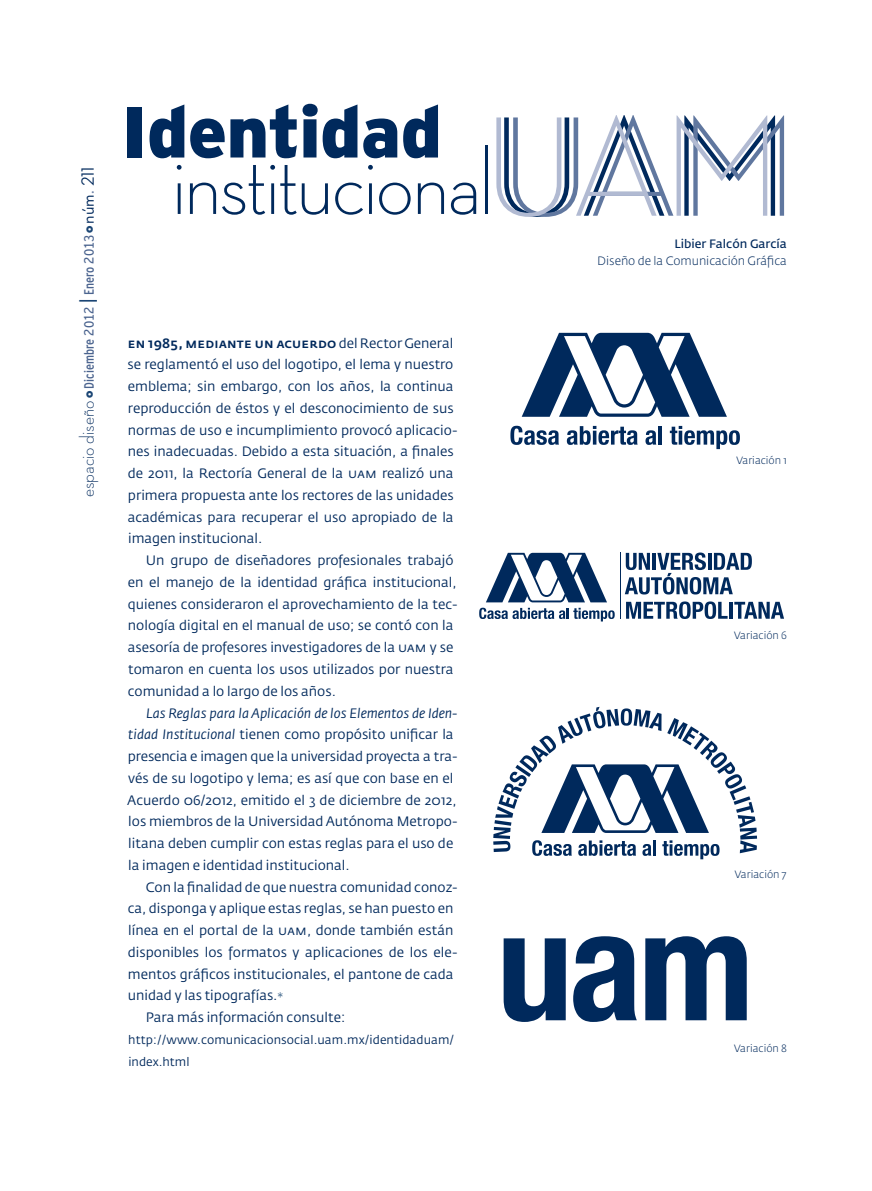
<style>
.page{position:relative;width:872px;height:1191px;background:#fff}
.page>*{position:absolute;margin:0;border:0;box-sizing:border-box;transform-origin:0 0}
.t1{font:13.5px "Fedra Sans Std";color:#00295c}
.t2{font:italic 13.5px "Fedra Sans Std";color:#00295c}
.t3{font:13.5px "Interstate Cond Mono";color:#4b648f}
.t4{font:500 13.5px "Fedra Sans Std";letter-spacing:.025em;color:#00295c}
.t5{font:12px/21.8px "Fedra Sans Std";letter-spacing:.005em;color:#00295c}
.t6{font:300 12px/16.5px "Fedra Sans Std";color:#00295c;text-align:right}
.t7{font:300 10.5px "Fedra Sans Std";color:#00295c}
.s1{font-family:"Neutra Disp";font-weight:300;font-size:21px;color:#00295c}
.s2{font-family:"Neutra Disp Titling";font-size:15px;color:#1a4574}
.s3{font-size:18px;color:#1a4574}
.s4{font-family:"Neutra Text TF";font-size:16.5px;color:#00295c}
.s5{font-family:"Neutra Text TF";font-size:18px;color:#6d81a7}
.s6{font-family:"Neutra Disp Medium Alt";font-size:18px;color:#00295c}
.s7{font-weight:400}
.s8{font-style:italic}
.s9{font-family:"Interstate Extra Light Comp";font-size:19.5px;color:#0d3e6d}
</style>
<div class="page">
<svg style="left:503px;top:938px;width:63px;height:84px"></svg>
<svg style="left:573px;top:936px;width:64px;height:86px"></svg>
<svg style="left:645px;top:936px;width:101px;height:84px"></svg>
<svg style="left:493px;top:707px;width:264px;height:152px"></svg>
<svg style="left:479px;top:553px;width:135px;height:68px"></svg>
<svg style="left:625px;top:552px;width:127px;height:42px"></svg>
<svg style="left:626px;top:601px;width:101px;height:18px"></svg>
<hr style="left:729px;top:602px;width:3px;height:17px;background:#00295c">
<svg style="left:734px;top:602px;width:50px;height:17px"></svg>
<hr style="left:620px;top:553px;width:1px;height:66px;background:#00295c">
<svg style="left:521px;top:333px;width:206px;height:84px"></svg>
<svg style="left:510px;top:426px;width:49px;height:19px"></svg>
<svg style="left:567px;top:426px;width:70px;height:19px"></svg>
<svg style="left:645px;top:430px;width:11px;height:15px"></svg>
<hr style="left:658px;top:426px;width:4px;height:18px;background:#00295c">
<svg style="left:670px;top:426px;width:70px;height:23px"></svg>
<svg style="left:177px;top:165px;width:4px;height:49px"></svg>
<svg style="left:190px;top:183px;width:26px;height:31px"></svg>
<svg style="left:222px;top:165px;width:106px;height:50px"></svg>
<svg style="left:335px;top:165px;width:38px;height:50px"></svg>
<svg style="left:379px;top:183px;width:31px;height:32px"></svg>
<svg style="left:418px;top:183px;width:26px;height:31px"></svg>
<svg style="left:451px;top:183px;width:25px;height:32px"></svg>
<hr style="left:485px;top:146px;width:3px;height:68px;background:#00295c">
<div style="left:128px;top:107px;width:14px;height:50px;background:#00295c"></div>
<svg style="left:149px;top:104px;width:35px;height:54px"></svg>
<svg style="left:190px;top:104px;width:167px;height:54px"></svg>
<svg style="left:363px;top:118px;width:34px;height:40px"></svg>
<svg style="left:403px;top:104px;width:35px;height:54px"></svg>
<svg style="left:496px;top:115px;width:288px;height:102px"></svg>
<p class="t3" style="left:81px;top:497px;width:332px;rotate:-90deg"><span class="s1">espacio diseño</span> <span class="s2">º</span> Diciembre 2012 <span class="s3">|</span> Enero 2013<span class="s2">º</span><span class="s4">núm</span><span class="s5">.</span> <span class="s6">211</span></p>
<p class="t4" style="left:128px;top:334px;width:327px">en 1985, mediante un acuerdo <span class="s7">del Rector General</span></p>
<p class="t1" style="left:128px;top:356px;width:327px">se reglamentó el uso del logotipo, el lema y nuestro</p>
<p class="t1" style="left:128px;top:378px;width:327px">emblema; sin embargo, con los años, la continua</p>
<p class="t1" style="left:128px;top:400px;width:327px">reproducción de éstos y el desconocimiento de sus</p>
<p class="t1" style="left:128px;top:421px;width:331px">normas de uso e incumplimiento provocó aplicacio-</p>
<p class="t1" style="left:128px;top:443px;width:327px">nes inadecuadas. Debido a esta situación, a finales</p>
<p class="t1" style="left:128px;top:465px;width:327px">de 2011, la Rectoría General de la uam realizó una</p>
<p class="t1" style="left:128px;top:487px;width:327px">primera propuesta ante los rectores de las unidades</p>
<p class="t1" style="left:128px;top:508px;width:327px">académicas para recuperar el uso apropiado de la</p>
<p class="t1" style="left:128px;top:530px;width:136px">imagen institucional.</p>
<p class="t1" style="left:146px;top:552px;width:309px">Un grupo de diseñadores profesionales trabajó</p>
<p class="t1" style="left:128px;top:574px;width:330px">en el manejo de la identidad gráfica institucional,</p>
<p class="t1" style="left:128px;top:595px;width:331px">quienes consideraron el aprovechamiento de la tec-</p>
<p class="t1" style="left:128px;top:617px;width:327px">nología digital en el manual de uso; se contó con la</p>
<p class="t1" style="left:128px;top:639px;width:327px">asesoría de profesores investigadores de la uam y se</p>
<p class="t1" style="left:128px;top:661px;width:327px">tomaron en cuenta los usos utilizados por nuestra</p>
<p class="t1" style="left:128px;top:682px;width:210px">comunidad a lo largo de los años.</p>
<p class="t2" style="left:146px;top:704px;width:313px">Las Reglas para la Aplicación de los Elementos de Iden-</p>
<p class="t1" style="left:128px;top:726px;width:327px"><span class="s8">tidad Institucional</span> tienen como propósito unificar la</p>
<p class="t1" style="left:128px;top:748px;width:331px">presencia e imagen que la universidad proyecta a tra-</p>
<p class="t1" style="left:128px;top:769px;width:327px">vés de su logotipo y lema; es así que con base en el</p>
<p class="t1" style="left:127px;top:791px;width:331px">Acuerdo 06/2012, emitido el 3 de diciembre de 2012,</p>
<p class="t1" style="left:128px;top:813px;width:330px">los miembros de la Universidad Autónoma Metropo-</p>
<p class="t1" style="left:128px;top:835px;width:326px">litana deben cumplir con estas reglas para el uso de</p>
<p class="t1" style="left:128px;top:856px;width:223px">la imagen e identidad institucional.</p>
<p class="t1" style="left:146px;top:878px;width:313px">Con la finalidad de que nuestra comunidad conoz-</p>
<p class="t1" style="left:128px;top:900px;width:327px">ca, disponga y aplique estas reglas, se han puesto en</p>
<p class="t1" style="left:128px;top:922px;width:327px">línea en el portal de la uam, donde también están</p>
<p class="t1" style="left:128px;top:943px;width:331px">disponibles los formatos y aplicaciones de los ele-</p>
<p class="t1" style="left:128px;top:965px;width:327px">mentos gráficos institucionales, el pantone de cada</p>
<p class="t1" style="left:128px;top:987px;width:157px">unidad y las tipografías.<span class="s9">*</span></p>
<p class="t1" style="left:146px;top:1009px;width:201px">Para más información consulte:</p>
<p class="t5" style="left:128px;top:1028px;width:327px">http://www.comunicacionsocial.uam.mx/identidaduam/ index.html</p>
<p class="t6" style="left:597px;top:235px;width:191px"><span class="s7">Libier Falcón García<br></span>Diseño de la Comunicación Gráfica</p>
<p class="t7" style="left:736px;top:454px;width:52px">Variación 1</p>
<p class="t7" style="left:734px;top:628px;width:54px">Variación 6</p>
<p class="t7" style="left:734px;top:867px;width:53px">Variación 7</p>
<p class="t7" style="left:734px;top:1041px;width:54px">Variación 8</p>
</div>
